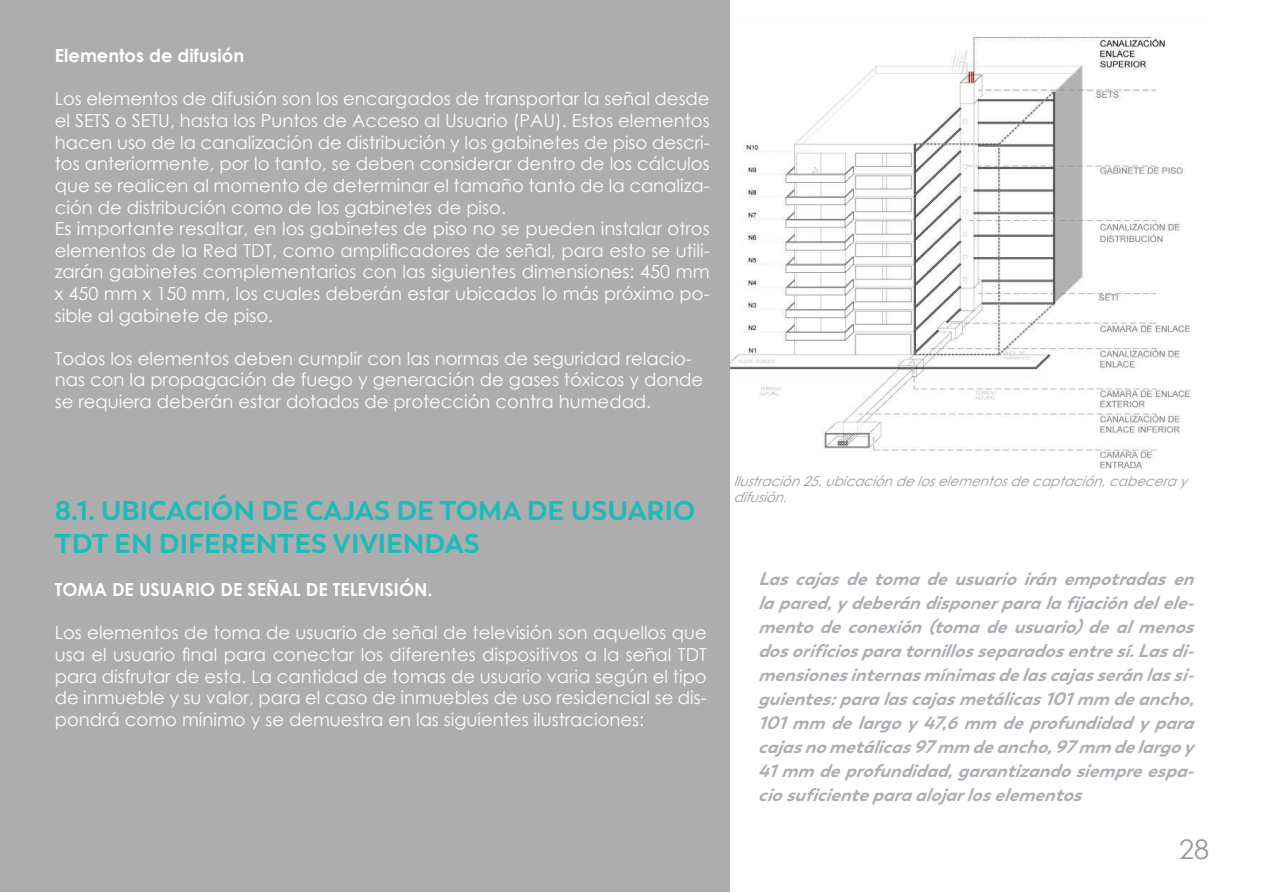
<style>
.page{position:relative;width:1263px;height:893px;background:#fff}
.page>*{position:absolute;margin:0;border:0;box-sizing:border-box;transform-origin:0 0}
.t1{font:700 27px/32.4px "Boston";color:#1abbba}
.t2{font:27px "Century Gothic";color:#9a9a9a}
.t3{font:18px/21.6px "Century Gothic";color:#fff}
.t4{font:italic 700 18px/24px "Boston";color:#aaadb2;text-align:justify}
.t5{font:700 18px "Century Gothic";color:#fff}
.t6{font:italic 13.5px/16.2px "Century Gothic";color:#9a9a9a}
</style>
<div class="page">
<div style="left:0;top:0;width:730px;height:891px;background:#adadad"></div>
<img style="left:730px;top:36px;width:461px;height:433px">
<p class="t5" style="left:55px;top:42px;width:191px">Elementos de difusión</p>
<p class="t3" style="left:55px;top:88px;width:656px">Los elementos de difusión son los encargados de transportar la señal desde el SETS o SETU, hasta los Puntos de Acceso al Usuario (PAU). Estos elementos hacen uso de la canalización de distribución y los gabinetes de piso descri&shy;tos anteriormente, por lo tanto, se deben considerar dentro de los cálculos que se realicen al momento de determinar el tamaño tanto de la canaliza&shy;ción de distribución como de los gabinetes de piso.<br>Es importante resaltar, en los gabinetes de piso no se pueden instalar otros elementos de la Red TDT, como amplificadores de señal, para esto se utili&shy;zarán gabinetes complementarios con las siguientes dimensiones: 450 mm x 450 mm x 150 mm, los cuales deberán estar ubicados lo más próximo po&shy;sible al gabinete de piso.</p>
<p class="t3" style="left:55px;top:347px;width:650px">Todos los elementos deben cumplir con las normas de seguridad relacio&shy;nas con la propagación de fuego y generación de gases tóxicos y donde se requiera deberán estar dotados de protección contra humedad.</p>
<h1 class="t1" style="left:55px;top:495px;width:642px">8.1. UBICACIÓN DE CAJAS DE TOMA DE USUARIO<br>TDT EN DIFERENTES VIVIENDAS</h1>
<p class="t5" style="left:55px;top:576px;width:379px">TOMA DE USUARIO DE SEÑAL DE TELEVISIÓN.</p>
<p class="t3" style="left:55px;top:622px;width:653px;text-align:justify">Los elementos de toma de usuario de señal de televisión son aquellos que usa el usuario final para conectar los diferentes dispositivos a la señal TDT para disfrutar de esta. La cantidad de tomas de usuario varia según el tipo de inmueble y su valor, para el caso de inmuebles de uso residencial se dis&shy;pondrá como mínimo y se demuestra en las siguientes ilustraciones:</p>
<p class="t6" style="left:733px;top:473px;width:461px">Ilustración25.ubicacióndeloselementosdecaptación,cabeceray difusión.</p>
<p class="t4" style="left:758px;top:567px;width:445px">Lascajasdetomadeusuarioiránempotradasen lapared,ydeberándisponerparalafijacióndelele&shy;mentodeconexión(tomadeusuario)dealmenos dosorificiosparatornillosseparadosentresí.Lasdi&shy;mensionesinternasmínimasdelascajasseránlassi&shy;guientes:paralascajasmetálicas101mm deancho, 101mm delargoy47,6mm deprofundidadypara cajasnometálicas97mm deancho,97mm delargoy 41mm deprofundidad,garantizandosiempreespa&shy;ciosuficienteparaalojarloselementos</p>
<h1 class="t2" style="left:1179px;top:831px;width:31px">28</h1>
</div>
